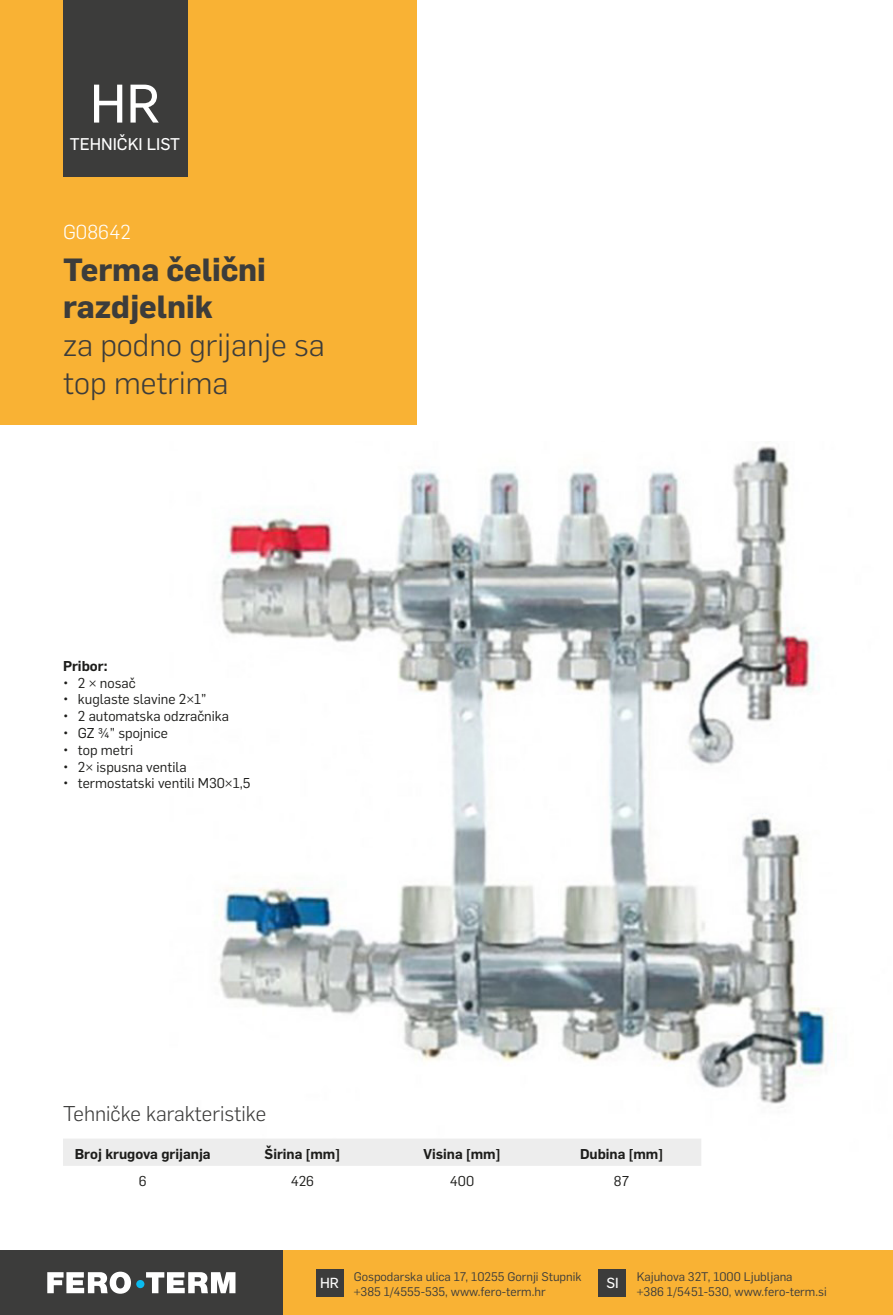
<style>
.page{position:relative;width:893px;height:1315px;background:#fff}
.page>*{position:absolute;margin:0;border:0;box-sizing:border-box;transform-origin:0 0}
.t1{font:53.2px "Flama Basic";color:#fff}
.t2{font:300 31.5px/37.8px "Flama";color:#3c3c3b}
.t3{font:700 31.5px/37.8px "Flama";color:#3c3c3b}
.t4{font:300 21px "Flama";color:#3c3c3b}
.t5{font:300 19.78px "Flama";color:#fff}
.t6{font:16.62px "Flama Basic";color:#fff}
.t7{font:14.35px "Flama Basic";color:#fff}
.t8{font:14px "Flama";color:#1d1d1b}
.t9{font:600 14px "Flama";color:#1d1d1b}
.t10{font:12.25px/15.8px "Flama";color:#3c3c3b}
</style>
<div class="page">
<div style="left:0;top:1250px;width:893px;height:65px;background:#f9b234"></div>
<div style="left:316px;top:1269px;width:27px;height:27px;background:#3c3c3b"></div>
<div style="left:599px;top:1269px;width:27px;height:27px;background:#3c3c3b"></div>
<div style="left:0;top:1250px;width:283px;height:65px;background:#3c3c3b"></div>
<svg style="left:47px;top:1271px;width:188px;height:22px"></svg>
<div style="left:136px;top:1280px;width:8px;height:8px;background:#0bbbef;border-radius:50%"></div>
<img style="left:218px;top:441px;width:614px;height:663px">
<div style="left:0;top:0;width:417px;height:424px;background:#f9b234"></div>
<div style="left:63px;top:0;width:124px;height:177px;background:#3c3c3b"></div>
<div style="left:63px;top:1139px;width:638px;height:27px;background:#ededed"></div>
<h1 class="t1" style="left:90px;top:66px;width:72px">HR</h1>
<p class="t6" style="left:70px;top:132px;width:112px">TEHNIČKI LIST</p>
<h3 class="t5" style="left:63px;top:218px;width:69px">G08642</h3>
<h2 class="t3" style="left:63px;top:248px;width:204px">Terma čelični razdjelnik</h2>
<h2 class="t2" style="left:63px;top:324px;width:263px">za podno grijanje sa top metrima</h2>
<p class="t9" style="left:63px;top:655px;width:46px">Pribor:</p>
<p class="t8" style="left:63px;top:673px;width:74px">• 2 × nosač</p>
<p class="t8" style="left:63px;top:690px;width:145px">• kuglaste slavine 2×1”</p>
<p class="t8" style="left:63px;top:706px;width:167px">• 2 automatska odzračnika</p>
<p class="t8" style="left:63px;top:723px;width:106px">• GZ ¾” spojnice</p>
<p class="t8" style="left:63px;top:740px;width:72px">• top metri</p>
<p class="t8" style="left:63px;top:757px;width:125px">• 2× ispusna ventila</p>
<p class="t8" style="left:63px;top:774px;width:189px">• termostatski ventili M30×1,5</p>
<h3 class="t4" style="left:63px;top:1099px;width:205px">Tehničke karakteristike</h3>
<p class="t9" style="left:75px;top:1143px;width:137px">Broj krugova grijanja</p>
<p class="t9" style="left:265px;top:1143px;width:77px">Širina [mm]</p>
<p class="t9" style="left:424px;top:1143px;width:78px">Visina [mm]</p>
<p class="t9" style="left:580px;top:1143px;width:84px">Dubina [mm]</p>
<p class="t8" style="left:139px;top:1171px;width:9px">6</p>
<p class="t8" style="left:291px;top:1171px;width:25px">426</p>
<p class="t8" style="left:450px;top:1171px;width:26px">400</p>
<p class="t8" style="left:614px;top:1171px;width:17px">87</p>
<p class="t10" style="left:354px;top:1267px;width:229px">Gospodarska ulica 17, 10255 Gornji Stupnik +385 1/4555-535, www.fero-term.hr</p>
<p class="t10" style="left:637px;top:1267px;width:191px">Kajuhova 32T, 1000 Ljubljana<br>+386 1/5451-530, www.fero-term.si</p>
<p class="t7" style="left:320px;top:1272px;width:20px">HR</p>
<p class="t7" style="left:606px;top:1272px;width:14px">SI</p>
</div>
